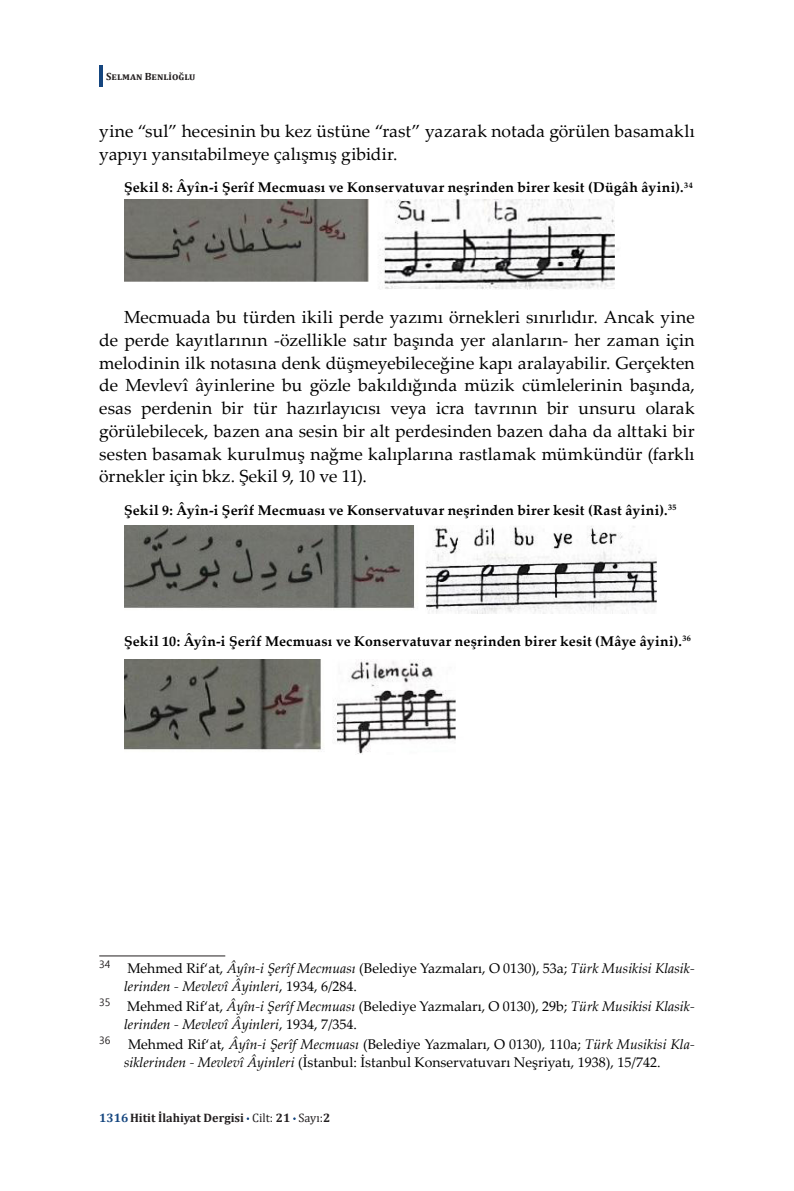
<style>
.page{position:relative;width:794px;height:1191px;background:#fff}
.page>*{position:absolute;margin:0;border:0;box-sizing:border-box;transform-origin:0 0}
._00-Hitit_Gövde{font:17.5px/22.8px "Palatino Linotype";letter-spacing:.005em;color:#000}
._00-dipnot{font:italic 14px/17.5px "Palatino Linotype";color:#000}
._00-Hitit_Gövde-2{font:700 14px "Palatino Linotype";letter-spacing:.015em;color:#000}
._00-dipnot-2{font:14px/17.5px "Palatino Linotype";color:#000}
.t1{font:700 12.25px "Cambria";color:#231f20}
.t2{font:700 10.5px "Cambria";color:#231f20}
.s1{font-style:normal}
.s2{font-style:italic}
.s3{color:#15467f}
.s4{font-weight:400}
</style>
<div class="page">
<hr style="left:99px;top:65px;width:3px;height:22px;background:#15467f">
<img style="left:124px;top:199px;width:495px;height:91px">
<img style="left:124px;top:525px;width:533px;height:88px">
<img style="left:124px;top:659px;width:332px;height:95px">
<hr style="left:99px;top:955px;width:126px;height:1px;background:#231f20">
<p class="t2" style="left:106px;top:69px;width:91px">Selman Benlioğlu</p>
<p class="_00-Hitit_Gövde" style="left:99px;top:119px;width:597px">yine “sul” hecesinin bu kez üstüne “rast” yazarak notada görülen basamaklı yapıyı yansıtabilmeye çalışmış gibidir.</p>
<p class="_00-Hitit_Gövde-2" style="left:124px;top:178px;width:570px">Şekil 8: Âyîn-i Şerîf Mecmuası ve Konservatuvar neşrinden birer kesit (Dügâh âyini).<sup>34</sup></p>
<p class="_00-Hitit_Gövde" style="left:99px;top:305px;width:597px;text-align:justify;text-indent:25px">Mecmuada bu türden ikili perde yazımı örnekleri sınırlıdır. Ancak yine de perde kayıtlarının -özellikle satır başında yer alanların- her zaman için melodinin ilk notasına denk düşmeyebileceğine kapı aralayabilir. Gerçekten de Mevlevî âyinlerine bu gözle bakıldığında müzik cümlelerinin başında, esas perdenin bir tür hazırlayıcısı veya icra tavrının bir unsuru olarak görülebilecek, bazen ana sesin bir alt perdesinden bazen daha da alttaki bir sesten basamak kurulmuş nağme kalıplarına rastlamak mümkündür (farklı örnekler için bkz. Şekil 9, 10 ve 11).</p>
<p class="_00-Hitit_Gövde-2" style="left:124px;top:500px;width:554px">Şekil 9: Âyîn-i Şerîf Mecmuası ve Konservatuvar neşrinden birer kesit (Rast âyini).<sup>35</sup></p>
<p class="_00-Hitit_Gövde-2" style="left:124px;top:631px;width:568px">Şekil 10: Âyîn-i Şerîf Mecmuası ve Konservatuvar neşrinden birer kesit (Mâye âyini).<sup>36</sup></p>
<p class="_00-dipnot" style="left:124px;top:959px;width:572px;text-indent:-25px"><sup>34</sup> <span class="s1">Mehmed Rif‘at,</span> Âyîn-i Şerîf Mecmuası <span class="s1">(Belediye Yazmaları, O 0130), 53a;</span> Türk Musikisi Klasik&shy;lerinden - Mevlevî Âyinleri<span class="s1">, 1934, 6/284.</span></p>
<p class="_00-dipnot" style="left:124px;top:997px;width:572px;text-indent:-25px"><sup>35</sup> <span class="s1">Mehmed Rif‘at,</span> Âyîn-i Şerîf Mecmuası <span class="s1">(Belediye Yazmaları, O 0130), 29b;</span> Türk Musikisi Klasik&shy;lerinden - Mevlevî Âyinleri<span class="s1">, 1934, 7/354.</span></p>
<p class="_00-dipnot-2" style="left:124px;top:1035px;width:572px;text-indent:-25px"><sup>36</sup> Mehmed Rif‘at, <span class="s2">Âyîn-i Şerîf Mecmuası</span> (Belediye Yazmaları, O 0130), 110a; <span class="s2">Türk Musikisi Kla&shy;siklerinden - Mevlevî Âyinleri</span> (İstanbul: İstanbul Konservatuvarı Neşriyatı, 1938), 15/742.</p>
<p class="t1" style="left:99px;top:1109px;width:233px"><span class="s3">1316</span>Hitit İlahiyat Dergisi <span class="s4">Cilt:</span> 21 <span class="s4">Sayı:</span>2</p>
</div>
